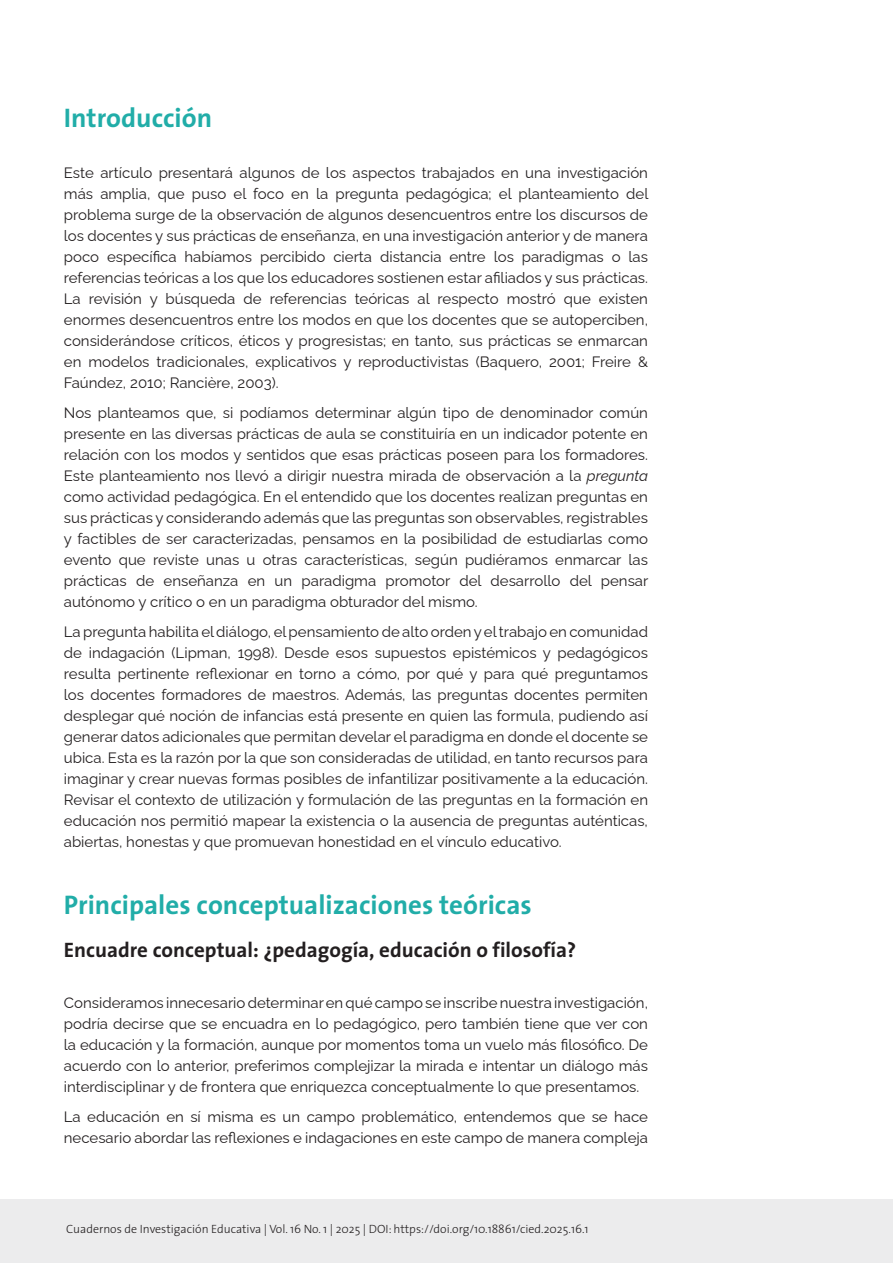
<style>
.page{position:relative;width:893px;height:1263px;background:#fff}
.page>*{position:absolute;margin:0;border:0;box-sizing:border-box;transform-origin:0 0}
.Subtítulo_1{font:700 27px "The Sans";color:#21ada8}
.Subtítulo_2{font:700 21px "The Sans";color:#231f20}
.t1{font:15px/21px "Raleway";color:#231f20;text-align:justify}
.t2{font:300 12px "The Sans";color:#231f20}
.s1{font-style:italic}
</style>
<div class="page">
<div style="left:0;top:1199px;width:893px;height:64px;background:#ececed"></div>
<p class="Subtítulo_1" style="left:64px;top:95px;width:150px">Introducción</p>
<p class="t1" style="left:64px;top:160px;width:586px">Este artículo presentará algunos de los aspectos trabajados en una investigación más amplia, que puso el foco en la pregunta pedagógica; el planteamiento del problema surge de la observación de algunos desencuentros entre los discursos de los docentes y sus prácticas de enseñanza, en una investigación anterior y de manera poco específica habíamos percibido cierta distancia entre los paradigmas o las referencias teóricas a los que los educadores sostienen estar afiliados y sus prácticas.<br>La revisión y búsqueda de referencias teóricas al respecto mostró que existen enormes desencuentros entre los modos en que los docentes que se autoperciben, considerándose críticos, éticos y progresistas; en tanto, sus prácticas se enmarcan en modelos tradicionales, explicativos y reproductivistas (Baquero, 2001; Freire &amp; Faúndez, 2010; Rancière, 2003).</p>
<p class="t1" style="left:64px;top:400px;width:586px">Nos planteamos que, si podíamos determinar algún tipo de denominador común presente en las diversas prácticas de aula se constituiría en un indicador potente en relación con los modos y sentidos que esas prácticas poseen para los formadores.<br>Este planteamiento nos llevó a dirigir nuestra mirada de observación a la <span class="s1">pregunta </span>como actividad pedagógica. En el entendido que los docentes realizan preguntas en sus prácticas y considerando además que las preguntas son observables, registrables y factibles de ser caracterizadas, pensamos en la posibilidad de estudiarlas como evento que reviste unas u otras características, según pudiéramos enmarcar las prácticas de enseñanza en un paradigma promotor del desarrollo del pensar autónomo y crítico o en un paradigma obturador del mismo.</p>
<p class="t1" style="left:64px;top:619px;width:586px">La pregunta habilita el diálogo, el pensamiento de alto orden y el trabajo en comunidad de indagación (Lipman, 1998). Desde esos supuestos epistémicos y pedagógicos resulta pertinente reflexionar en torno a cómo, por qué y para qué preguntamos los docentes formadores de maestros. Además, las preguntas docentes permiten desplegar qué noción de infancias está presente en quien las formula, pudiendo así generar datos adicionales que permitan develar el paradigma en donde el docente se ubica. Esta es la razón por la que son consideradas de utilidad, en tanto recursos para imaginar y crear nuevas formas posibles de infantilizar positivamente a la educación.<br>Revisar el contexto de utilización y formulación de las preguntas en la formación en educación nos permitió mapear la existencia o la ausencia de preguntas auténticas, abiertas, honestas y que promuevan honestidad en el vínculo educativo.</p>
<p class="Subtítulo_1" style="left:64px;top:882px;width:469px">Principales conceptualizaciones teóricas</p>
<p class="Subtítulo_2" style="left:64px;top:932px;width:514px">Encuadre conceptual: ¿pedagogía, educación o filosofía?</p>
<p class="t1" style="left:64px;top:990px;width:586px">Consideramos innecesario determinar en qué campo se inscribe nuestra investigación, podría decirse que se encuadra en lo pedagógico, pero también tiene que ver con la educación y la formación, aunque por momentos toma un vuelo más filosófico. De acuerdo con lo anterior, preferimos complejizar la mirada e intentar un diálogo más interdisciplinar y de frontera que enriquezca conceptualmente lo que presentamos.</p>
<p class="t1" style="left:64px;top:1104px;width:586px">La educación en sí misma es un campo problemático, entendemos que se hace necesario abordar las reflexiones e indagaciones en este campo de manera compleja</p>
<p class="t2" style="left:66px;top:1218px;width:524px">Cuadernos de Investigación Educativa | Vol. 16 No. 1 | 2025 | DOI: https://doi.org/10.18861/cied.2025.16.1</p>
</div>
